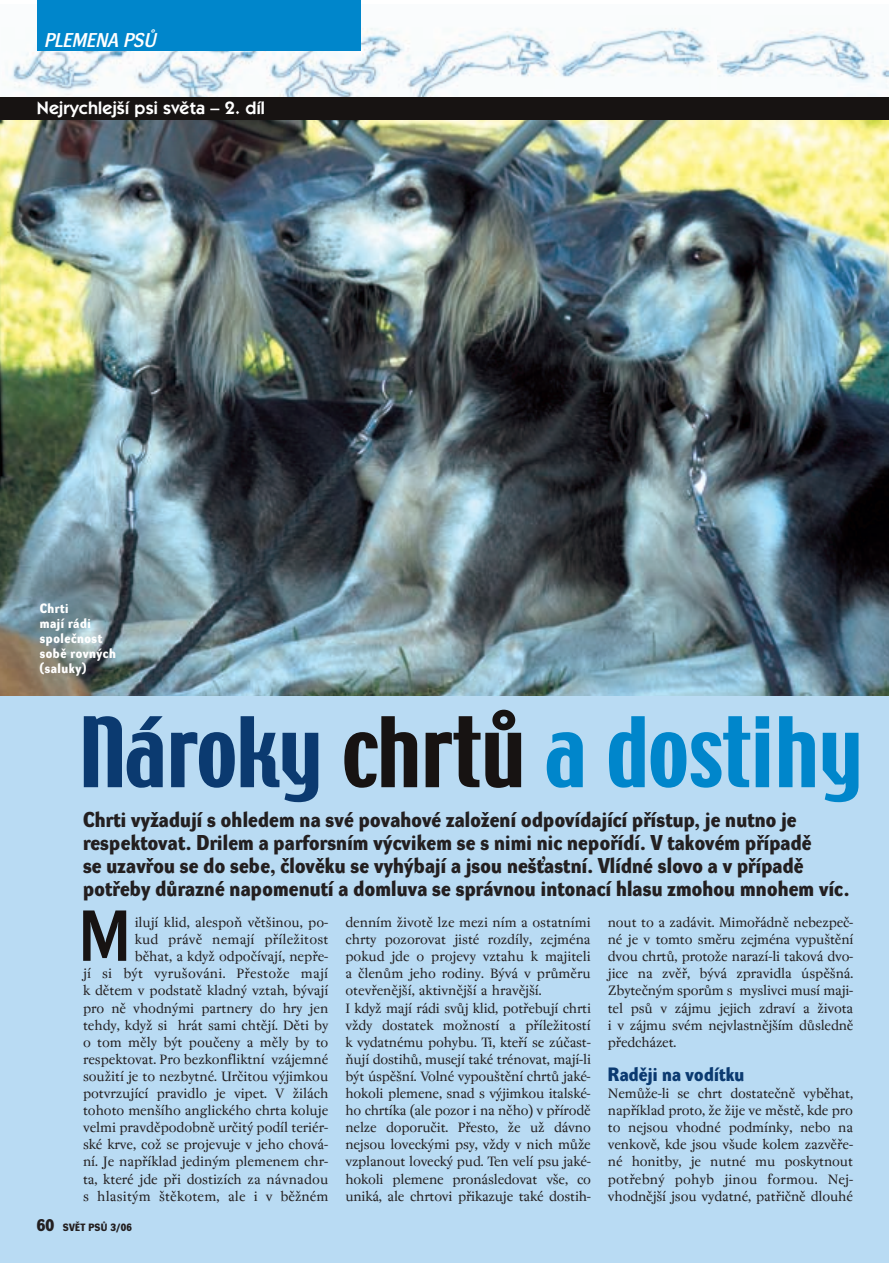
<style>
.page{position:relative;width:889px;height:1263px;background:#fff}
.page>*{position:absolute;margin:0;border:0;box-sizing:border-box;transform-origin:0 0}
.t1{font:86.1px "Techno CE";color:#0086cb}
.t2{font:70.5px "Dynamo DD";color:#171312}
.t3{font:21px/23px "Dynamo DB";letter-spacing:.01em;color:#231f20}
.t4{font:19.5px "Dynamo D Italic D";letter-spacing:.01em;color:#fff}
.t5{font:18.9px "Dynamo DB";letter-spacing:.01em;color:#0b3a70}
.t6{font:600 18px "Itc Kabel CE";letter-spacing:.01em;color:#fff}
.t7{font:15px/17.1px "Regent";letter-spacing:-.005em;color:#231f20;text-align:justify}
.t8{font:13.2px/14.9px "Dynamo DB";letter-spacing:.045em;color:#fff}
.t9{font:10.35px "Dynamo DB";letter-spacing:.03em;color:#231f20}
.s1{color:#0b3a70}
.s2{color:#171312}
.s3{font-size:16.5px}
</style>
<div class="page">
<img style="left:0;top:0;width:888px;height:1263px">
<h3 class="t4" style="left:45px;top:32px;width:113px">PLEMENA PSÒ</h3>
<p class="t6" style="left:37px;top:101px;width:229px">Nejrychlej‰í psi svûta – 2. díl</p>
<p class="t8" style="left:40px;top:602px;width:78px">Chrti<br>mají rádi spoleãnost sobû rovn˘ch (saluky)</p>
<h1 class="t1" style="left:78px;top:716px;width:785px"><span class="s1">Nároky</span> <span class="s2">chrtů</span> a dostihy</h1>
<p class="t3" style="left:83px;top:810px;width:767px">Chrti vyÏadují s ohledem na své povahové zaloÏení odpovídající pfiístup, je nutno je respektovat. Drilem a parforsním v˘cvikem se s nimi nic nepofiídí. V takovém pfiípadû<br>se uzavfiou se do sebe, ãlovûku se vyh˘bají a jsou ne‰Èastní. Vlídné slovo a v pfiípadû potfieby dÛrazné napomenutí a domluva se správnou intonací hlasu zmohou mnohem víc.</p>
<h2 class="t2" style="left:79px;top:908px;width:53px">M</h2>
<p class="t7" style="left:83px;top:915px;width:247px;text-align:right">ilují klid, alespoÀ vût‰inou, po-<br>kud právû nemají pfiíleÏitost<br>bûhat, a kdyÏ odpoãívají, nepfie-<br>jí si b˘t vyru‰ováni. PfiestoÏe mají k dûtem v podstatû kladn˘ vztah, b˘vají pro nû vhodn˘mi partnery do hry jen tehdy, kdyÏ si hrát sami chtûjí. Dûti by o tom mûly b˘t pouãeny a mûly by to respektovat. Pro bezkonfliktní vzájemné souÏití je to nezbytné. Urãitou v˘jimkou potvrzující pravidlo je vipet. V Ïilách tohoto men‰ího anglického chrta koluje velmi pravdûpodobnû urãit˘ podíl teriér&shy;ské krve, coÏ se projevuje v jeho chová&shy;ní. Je napfiíklad jedin˘m plemenem chr&shy;ta, které jde pfii dostizích za návnadou s hlasit˘m ‰tûkotem, ale i v bûÏném</p>
<p class="t7" style="left:345px;top:915px;width:247px;text-align:left">denním Ïivotû lze mezi ním a ostatními chrty pozorovat jisté rozdíly, zejména pokud jde o projevy vztahu k majiteli a ãlenÛm jeho rodiny. B˘vá v prÛmûru otevfienûj‰í, aktivnûj‰í a hravûj‰í.<br>I kdyÏ mají rádi svÛj klid, potfiebují chrti vÏdy dostatek moÏností a pfiíleÏitostí k vydatnému pohybu. Ti, ktefií se zúãast-Àují dostihÛ, musejí také trénovat, mají-li b˘t úspû‰ní. Volné vypou‰tûní chrtÛ jaké&shy;hokoli plemene, snad s v˘jimkou italské&shy;ho chrtíka (ale pozor i na nûho) v pfiírodû nelze doporuãit. Pfiesto, Ïe uÏ dávno nejsou loveck˘mi psy, vÏdy v nich mÛÏe vzplanout loveck˘ pud. Ten velí psu jaké&shy;hokoli plemene pronásledovat v‰e, co uniká, ale chrtovi pfiikazuje také dostih-</p>
<p class="t7" style="left:607px;top:915px;width:247px">nout to a zadávit. Mimofiádnû nebezpeã&shy;né je v tomto smûru zejména vypu‰tûní dvou chrtÛ, protoÏe narazí-li taková dvo&shy;jice na zvûfi, b˘vá zpravidla úspû‰ná.<br>Zbyteãn˘m sporÛm s myslivci musí maji&shy;tel psÛ v zájmu jejich zdraví a Ïivota i v zájmu svém nejvlastnûj‰ím dÛslednû pfiedcházet.</p>
<p class="t5" style="left:607px;top:1067px;width:138px">Radûji na vodítku</p>
<p class="t7" style="left:607px;top:1086px;width:247px">NemÛÏe-li se chrt dostateãnû vybûhat, napfiíklad proto, Ïe Ïije ve mûstû, kde pro to nejsou vhodné podmínky, nebo na venkovû, kde jsou v‰ude kolem zazvûfie&shy;né honitby, je nutné mu poskytnout potfiebn˘ pohyb jinou formou. Nej&shy;vhodnûj‰í jsou vydatné, patfiiãnû dlouhé</p>
<p class="t9" style="left:37px;top:1223px;width:97px"><span class="s3">60</span> SVùT PSÒ 3/06</p>
</div>
